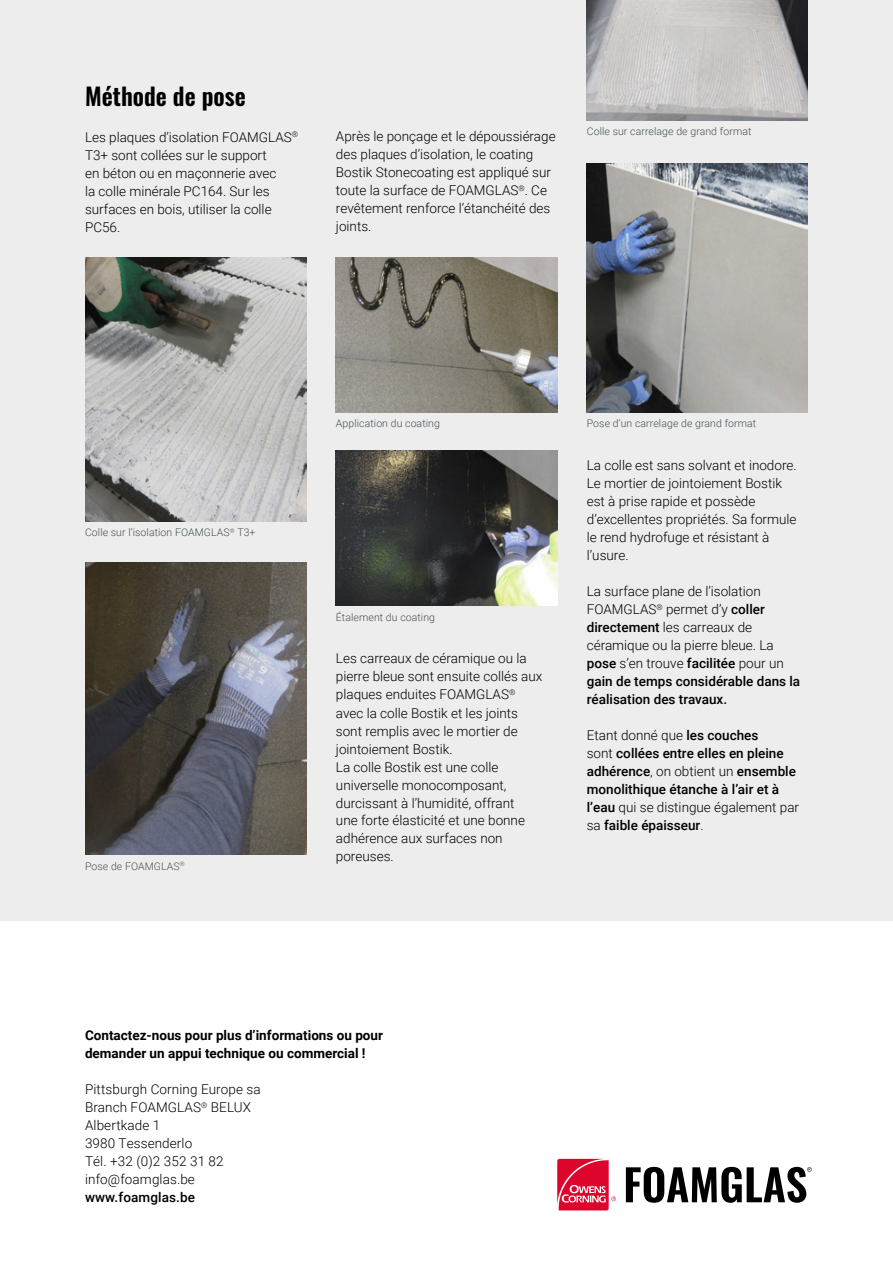
<style>
.page{position:relative;width:893px;height:1263px;background:#fff}
.page>*{position:absolute;margin:0;border:0;box-sizing:border-box;transform-origin:0 0}
.t1{font:600 24px "Oswald";color:#000}
.t2{font:300 13.5px/18px "Roboto";color:#000}
.t3{font:500 13.5px/18px "Roboto";color:#000}
.t4{font:700 13.5px/18px "Roboto";color:#000}
.t5{font:300 10.5px "Roboto";letter-spacing:.01em;color:#445055}
.s1{font-weight:500}
.s2{font-weight:300}
</style>
<div class="page">
<div style="left:0;top:0;width:893px;height:921px;background:#ededed"></div>
<svg style="left:557px;top:1159px;width:59px;height:51px"></svg>
<svg style="left:626px;top:1167px;width:186px;height:36px"></svg>
<img style="left:85px;top:257px;width:221px;height:264px">
<img style="left:587px;top:0;width:221px;height:120px">
<img style="left:85px;top:562px;width:221px;height:293px">
<img style="left:587px;top:164px;width:221px;height:248px">
<img style="left:336px;top:257px;width:221px;height:155px">
<img style="left:336px;top:451px;width:221px;height:155px">
<h1 class="t1" style="left:85px;top:84px;width:162px">Méthode de pose</h1>
<p class="t2" style="left:85px;top:128px;width:215px">Les plaques d’isolation FOAMGLAS<sup>®<br></sup>T3+ sont collées sur le support<br>en béton ou en maçonnerie avec<br>la colle minérale PC164. Sur les surfaces en bois, utiliser la colle<br>PC56.</p>
<p class="t2" style="left:336px;top:127px;width:221px">Après le ponçage et le dépoussiérage des plaques d’isolation, le coating<br>Bostik Stonecoating est appliqué sur toute la surface de FOAMGLAS<sup>®</sup>. Ce revêtement renforce l’étanchéité des joints.</p>
<p class="t5" style="left:587px;top:124px;width:166px">Colle sur carrelage de grand format</p>
<p class="t5" style="left:85px;top:525px;width:172px">Colle sur l’isolation FOAMGLAS<sup>®</sup> T3+</p>
<p class="t5" style="left:85px;top:859px;width:101px">Pose de FOAMGLAS<sup>®</sup></p>
<p class="t5" style="left:336px;top:416px;width:105px">Application du coating</p>
<p class="t5" style="left:336px;top:610px;width:101px">Étalement du coating</p>
<p class="t2" style="left:336px;top:649px;width:208px">Les carreaux de céramique ou la pierre bleue sont ensuite collés aux plaques enduites FOAMGLAS<sup>® </sup>avec la colle Bostik et les joints sont remplis avec le mortier de jointoiement Bostik.<br>La colle Bostik est une colle universelle monocomposant, durcissant à l’humidité, offrant<br>une forte élasticité et une bonne adhérence aux surfaces non poreuses.</p>
<p class="t5" style="left:587px;top:416px;width:171px">Pose d’un carrelage de grand format</p>
<p class="t2" style="left:587px;top:456px;width:211px">La colle est sans solvant et inodore.<br>Le mortier de jointoiement Bostik est à prise rapide et possède d’excellentes propriétés. Sa formule le rend hydrofuge et résistant à l’usure.</p>
<p class="t2" style="left:587px;top:582px;width:215px">La surface plane de l’isolation<br>FOAMGLAS<sup>®</sup> permet d’y <span class="s1">coller directement</span> les carreaux de céramique ou la pierre bleue. La <span class="s1">pose</span> s’en trouve <span class="s1">facilitée</span> pour un <span class="s1">gain de temps considérable dans la réalisation des travaux.</span></p>
<p class="t3" style="left:587px;top:726px;width:214px"><span class="s2">Etant donné que</span> les couches<br><span class="s2">sont</span> collées entre elles en pleine adhérence<span class="s2">, on obtient un</span> ensemble monolithique étanche à l’air et à l’eau <span class="s2">qui se distingue également par sa</span> faible épaisseur<span class="s2">.</span></p>
<p class="t4" style="left:85px;top:1026px;width:300px">Contactez-nous pour plus d’informations ou pour demander un appui technique ou commercial !</p>
<p class="t2" style="left:85px;top:1080px;width:177px">Pittsburgh Corning Europe sa<br>Branch FOAMGLAS<sup>®</sup> BELUX<br>Albertkade 1<br>3980 Tessenderlo<br>Tél. +32 (0)2 352 31 82 info@foamglas.be</p>
<p class="t3" style="left:85px;top:1188px;width:112px">www.foamglas.be</p>
</div>
